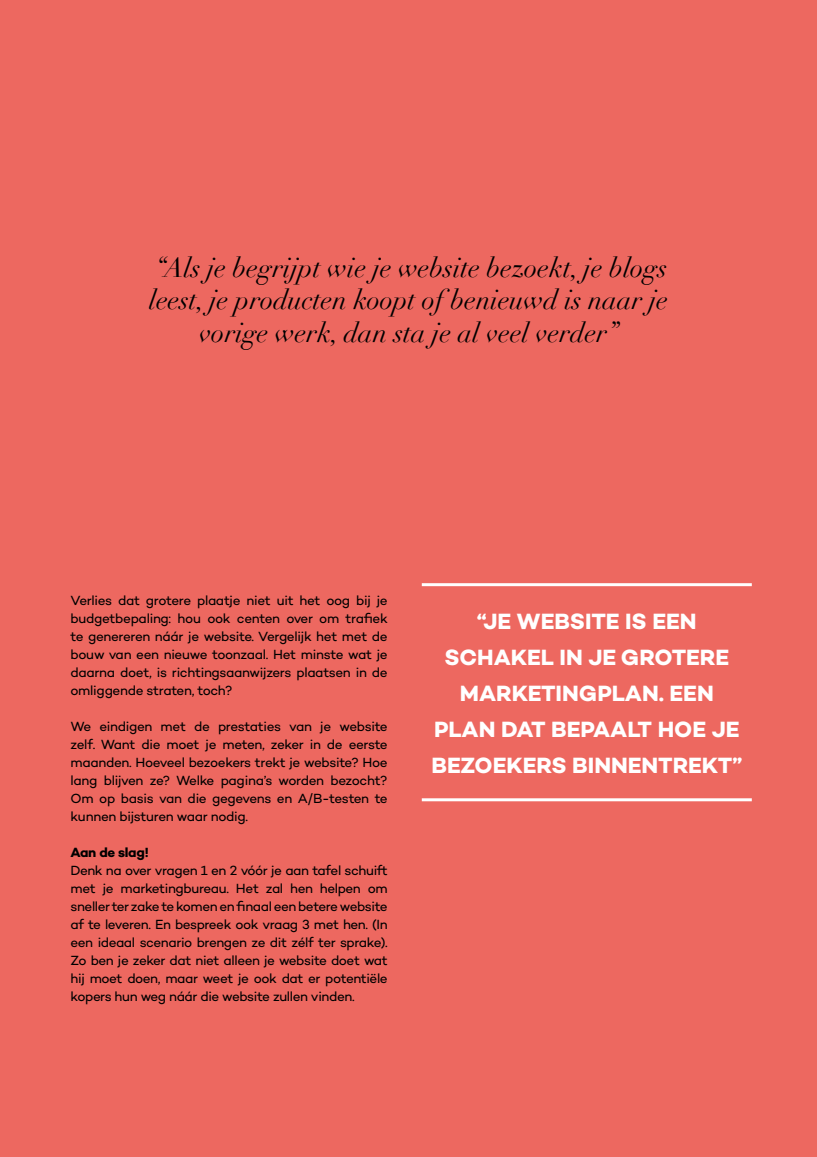
<style>
.page{position:relative;width:817px;height:1157px;background:#fff}
.page>*{position:absolute;margin:0;border:0;box-sizing:border-box;transform-origin:0 0}
.t1{font:italic 27px/32.4px "Didot";color:#000;text-align:center}
.t2{font:700 22.5px/36px "Campton";color:#fff;text-align:center}
.t3{font:13.5px/18px "Campton";letter-spacing:-.03em;color:#000;text-align:justify}
.t4{font:700 13.5px "Campton";letter-spacing:-.02em;color:#000}
</style>
<div class="page">
<div style="left:0;top:0;width:816px;height:1157px;background:#ed6860"></div>
<hr style="left:421px;top:583px;width:330px;height:3px;background:#fff">
<hr style="left:421px;top:798px;width:330px;height:3px;background:#fff">
<h1 class="t1" style="left:149px;top:252px;width:520px">“Als je begrijpt wie je website bezoekt, je blogs leest, je producten koopt of benieuwd is naar je vorige werk, dan sta je al veel verder”</h1>
<p class="t3" style="left:71px;top:591px;width:318px">Verlies dat grotere plaatje niet uit het oog bij je budgetbepaling: hou ook centen over om trafiek te genereren náár je website. Vergelijk het met de bouw van een nieuwe toonzaal. Het minste wat je daarna doet, is richtingsaanwijzers plaatsen in de omliggende straten, toch?</p>
<p class="t3" style="left:71px;top:717px;width:318px">We eindigen met de prestaties van je website zelf. Want die moet je meten, zeker in de eerste maanden. Hoeveel bezoekers trekt je website? Hoe lang blijven ze? Welke pagina’s worden bezocht?<br>Om op basis van die gegevens en A/B-testen te kunnen bijsturen waar nodig.</p>
<p class="t4" style="left:71px;top:844px;width:80px">Aan de slag!</p>
<p class="t3" style="left:71px;top:861px;width:318px">Denk na over vragen 1 en 2 vóór je aan tafel schuift met je marketingbureau. Het zal hen helpen om sneller ter zake te komen en finaal een betere website af te leveren. En bespreek ook vraag 3 met hen. (In een ideaal scenario brengen ze dit zélf ter sprake).<br>Zo ben je zeker dat niet alleen je website doet wat hij moet doen, maar weet je ook dat er potentiële kopers hun weg náár die website zullen vinden.</p>
<h2 class="t2" style="left:431px;top:603px;width:312px">“JE WEBSITE IS EEN<br>SCHAKEL IN JE GROTERE<br>MARKETINGPLAN. EEN<br>PLAN DAT BEPAALT HOE JE<br>BEZOEKERS BINNENTREKT”</h2>
</div>
